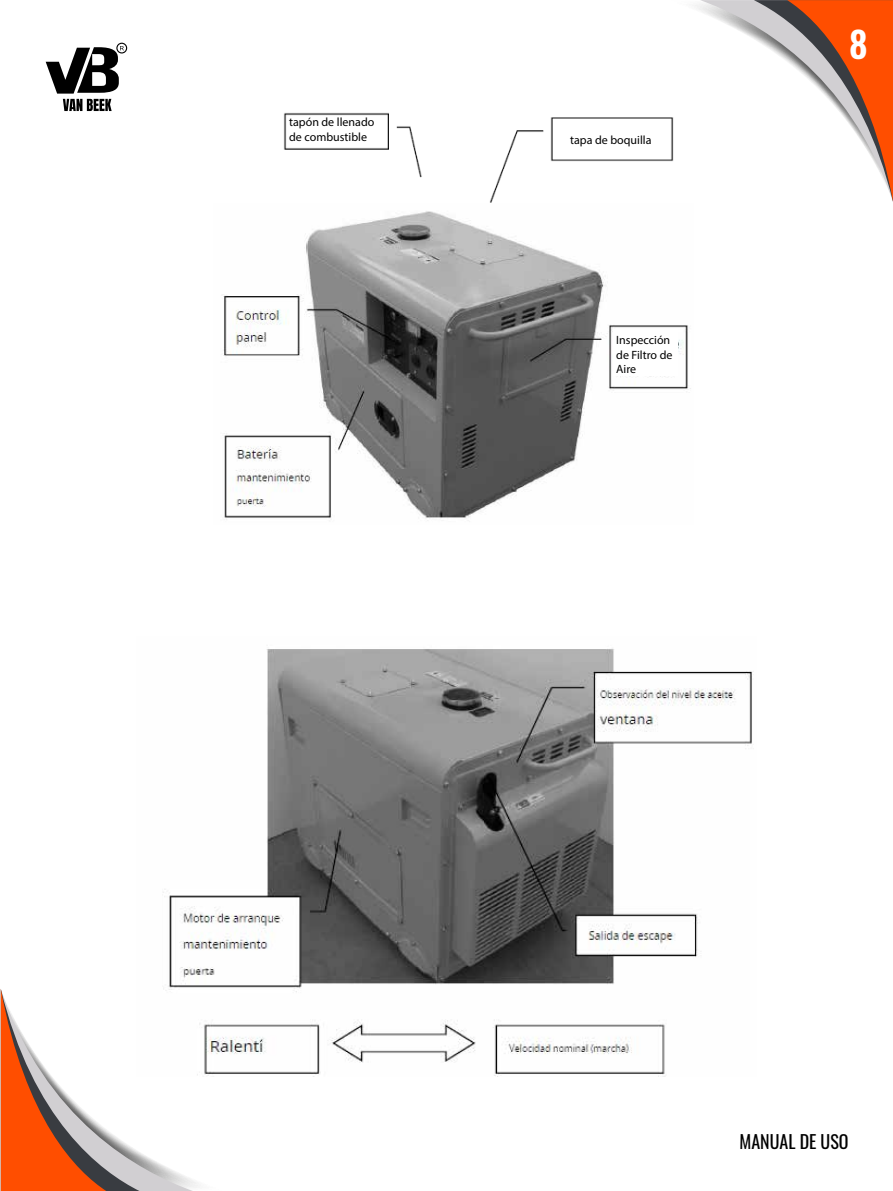
<style>
.page{position:relative;width:893px;height:1191px;background:#fff}
.page>*{position:absolute;margin:0;border:0;box-sizing:border-box;transform-origin:0 0}
.t1{font:36px "Oswald";color:#fff}
.t2{font:18px "Oswald";color:#000}
.t3{font:12px/14.4px "Myriad Pro";color:#000}
</style>
<div class="page">
<svg style="left:700px;top:0;width:193px;height:202px"></svg>
<svg style="left:46px;top:43px;width:81px;height:68px"></svg>
<img style="left:163px;top:648px;width:591px;height:428px">
<svg style="left:194px;top:988px;width:36px;height:200px"></svg>
<svg style="left:1px;top:988px;width:193px;height:203px"></svg>
<img style="left:284px;top:112px;width:390px;height:91px">
<div style="left:294px;top:123px;width:81px;height:17px;background:#fff"></div>
<div style="left:560px;top:128px;width:97px;height:19px;background:#fff"></div>
<img style="left:222px;top:211px;width:469px;height:310px">
<div style="left:614px;top:329px;width:64px;height:46px;background:#fff"></div>
<p class="t3" style="left:289px;top:115px;width:87px">tapón de llenado de combustible</p>
<p class="t3" style="left:570px;top:133px;width:83px">tapa de boquilla</p>
<p class="t3" style="left:616px;top:333px;width:58px">Inspección de Filtro de<br>Aire</p>
<h1 class="t1" style="left:849px;top:12px;width:20px">8</h1>
<h2 class="t2" style="left:739px;top:1125px;width:111px">MANUAL DE USO</h2>
</div>
